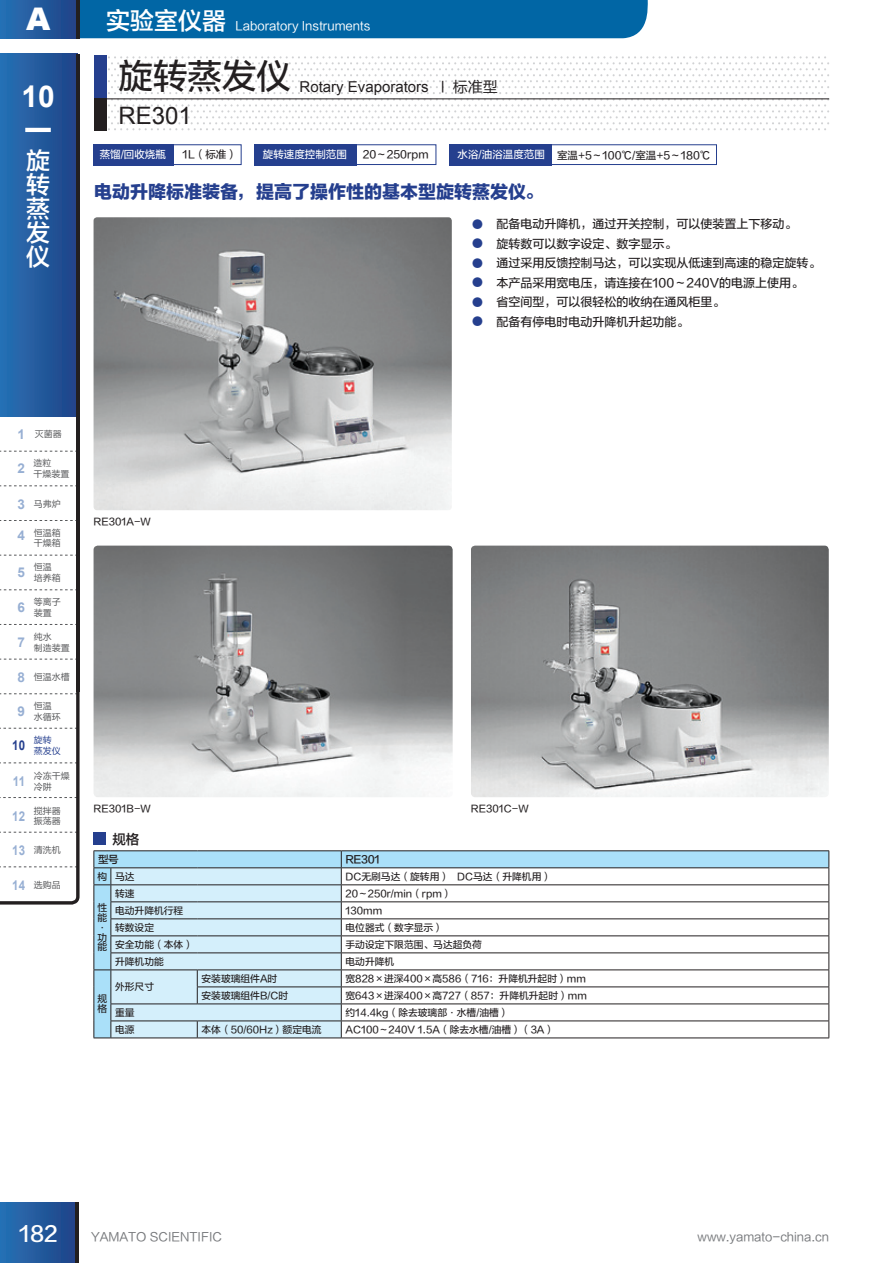
<style>
.page{position:relative;width:893px;height:1263px;background:#fff}
.page>*{position:absolute;margin:0;border:0;box-sizing:border-box;transform-origin:0 0}
.t1{font:34.5px "FZLTZHUNHK GBK1 0";color:#231f20}
.t2{font:900 31.2px "Arial";color:#fff}
.t3{font:700 30px "Arial";color:#fff}
.t4{font:24px/24px "FZLTZHJW GB1 0";color:#fff;text-align:justify}
.t5{font:24px "Arial";color:#231f20}
.t6{font:21px "FZLTZHJW GB1 0";color:#fff}
.t7{font:18px "FZLTTHK GBK1 0";color:#253f8e}
.t8{font:15px "Arial";color:#231f20}
.t9{font:700 13.5px "Arial";color:#97afd3}
.t10{font:700 13.5px "Arial";color:#97afd3;scale:.85 1}
.t11{font:700 13.5px "Arial";color:#253f8e;scale:.85 1}
.t12{font:13.5px "FZLTZHJW GB1 0";color:#231f20}
.t13{font:12px "FZLTZHUNHJW GB1 0";color:#231f20}
.t14{font:12px "FZLTHK GBK1 0";color:#76787b}
.t15{font:12px "FZLTHJW GB1 0";color:#fff}
.t16{font:10.5px "FZLTZHUNHK GBK1 0";color:#231f20}
.t17{font:10.5px "FZLTZHUNHK GBK1 0";color:#fff}
.t18{font:10.5px "FZLTZHJW GB1 0";letter-spacing:-.04em;color:#231f20}
.t19{font:9.75px/9.8px "FZLTZHUNHJW GB1 0";color:#231f20}
.t20{font:9px/10.8px "FZLTHK GBK1 0";color:#57585a}
.t21{font:9px/10.8px "FZLTHK GBK1 0";color:#253f8e}
.s1{font-family:"FZLTZHJW GB1 0";font-size:24px}
.s2{font-family:"FZLTHJW GB1 0"}
.s3{color:#fff}
.s4{font-size:13.5px;color:#253f8e}
</style>
<div class="page">
<div style="left:79px;top:0;width:569px;height:38px;background:#0166a5"></div>
<div style="left:0;top:0;width:77px;height:38px;background:linear-gradient(to right,#2671b4,#204387)"></div>
<hr style="left:76px;top:0;width:3px;height:38px;background:#231f20">
<div style="left:0;top:1203px;width:77px;height:60px;background:linear-gradient(to right,#2671b4,#204387)"></div>
<hr style="left:75px;top:1203px;width:3px;height:60px;background:#231f20">
<svg style="left:0;top:312px;width:80px;height:592px"></svg>
<div style="left:0;top:54px;width:78px;height:363px;background:linear-gradient(to right,#2772b5,#204387)"></div>
<hr style="left:25px;top:128px;width:26px;height:4px;background:#fff">
<hr style="left:76px;top:54px;width:3px;height:638px;background:#231f20">
<svg style="left:108px;top:56px;width:721px;height:74px"></svg>
<hr style="left:107px;top:98px;width:722px;height:1px;background:#231f20">
<div style="left:94px;top:97px;width:13px;height:34px;background:#231f20"></div>
<div style="left:94px;top:55px;width:13px;height:42px;background:#253f8e"></div>
<div style="left:130px;top:144px;width:112px;height:21px;border:1px solid #253f8e"></div>
<div style="left:94px;top:144px;width:80px;height:21px;background:#253f8e"></div>
<div style="left:281px;top:144px;width:155px;height:21px;border:1px solid #253f8e"></div>
<div style="left:254px;top:144px;width:102px;height:21px;background:#253f8e"></div>
<div style="left:476px;top:144px;width:241px;height:21px;border:1px solid #253f8e"></div>
<div style="left:449px;top:144px;width:102px;height:21px;background:#253f8e"></div>
<div style="left:94px;top:833px;width:12px;height:12px;background:#253f8e"></div>
<svg style="left:342px;top:851px;width:486px;height:171px"></svg>
<hr style="left:341px;top:884px;width:488px;height:1px;background:#231f20">
<hr style="left:341px;top:901px;width:488px;height:1px;background:#231f20">
<hr style="left:341px;top:918px;width:488px;height:1px;background:#231f20">
<hr style="left:341px;top:935px;width:488px;height:1px;background:#231f20">
<hr style="left:341px;top:952px;width:488px;height:1px;background:#231f20">
<hr style="left:341px;top:969px;width:488px;height:1px;background:#231f20">
<hr style="left:341px;top:986px;width:488px;height:1px;background:#231f20">
<hr style="left:341px;top:1003px;width:488px;height:1px;background:#231f20">
<hr style="left:341px;top:1020px;width:488px;height:1px;background:#231f20">
<hr style="left:341px;top:1037px;width:488px;height:1px;background:#231f20">
<hr style="left:341px;top:850px;width:488px;height:1px;background:#231f20">
<svg style="left:94px;top:850px;width:248px;height:188px;background:#c2deec"></svg>
<svg style="left:828px;top:851px;width:1px;height:186px"></svg>
<hr style="left:341px;top:867px;width:488px;height:1px;background:#231f20">
<img style="left:94px;top:217px;width:358px;height:293px">
<img style="left:471px;top:546px;width:358px;height:251px">
<img style="left:94px;top:546px;width:359px;height:251px">
<h2 class="t2" style="left:26px;top:-4px;width:26px">A</h2>
<p class="t15" style="left:106px;top:19px;width:266px"><span class="s1">实验室仪器</span> Laboratory Instruments</p>
<h3 class="t3" style="left:21px;top:76px;width:35px">10</h3>
<h3 class="t4" style="left:26px;top:150px;width:25px">旋转蒸发仪</h3>
<h1 class="t1" style="left:119px;top:57px;width:174px">旋转蒸发仪</h1>
<h3 class="t5" style="left:119px;top:100px;width:75px">RE301</h3>
<h3 class="t8" style="left:300px;top:76px;width:200px">Rotary Evaporators <span class="s2">l 标准型</span></h3>
<p class="t17" style="left:100px;top:149px;width:68px">蒸馏/回收烧瓶</p>
<p class="t16" style="left:183px;top:149px;width:56px">1L（标准）</p>
<p class="t17" style="left:263px;top:149px;width:85px">旋转速度控制范围</p>
<p class="t16" style="left:363px;top:149px;width:67px">20～250rpm</p>
<p class="t16" style="left:458px;top:150px;width:254px"><span class="s3">水浴/油浴温度范围</span> 室温+5～100℃/室温+5～180℃</p>
<h3 class="t7" style="left:94px;top:182px;width:452px">电动升降标准装备，提高了操作性的基本型旋转蒸发仪。</h3>
<p class="t13" style="left:471px;top:218px;width:327px"><span class="s4">●</span> 配备电动升降机，通过开关控制，可以使装置上下移动。</p>
<p class="t13" style="left:471px;top:237px;width:207px"><span class="s4">●</span> 旋转数可以数字设定、数字显示。</p>
<p class="t13" style="left:471px;top:257px;width:351px"><span class="s4">●</span> 通过采用反馈控制马达，可以实现从低速到高速的稳定旋转。</p>
<p class="t13" style="left:471px;top:276px;width:334px"><span class="s4">●</span> 本产品采用宽电压，请连接在100～240V的电源上使用。</p>
<p class="t13" style="left:471px;top:296px;width:255px"><span class="s4">●</span> 省空间型，可以很轻松的收纳在通风柜里。</p>
<p class="t13" style="left:471px;top:315px;width:219px"><span class="s4">●</span> 配备有停电时电动升降机升起功能。</p>
<h3 class="t9" style="left:18px;top:425px;width:9px">1</h3>
<h3 class="t9" style="left:18px;top:460px;width:9px">2</h3>
<h3 class="t9" style="left:18px;top:495px;width:9px">3</h3>
<h3 class="t9" style="left:18px;top:527px;width:9px">4</h3>
<h3 class="t9" style="left:18px;top:564px;width:9px">5</h3>
<h3 class="t9" style="left:18px;top:598px;width:9px">6</h3>
<h3 class="t9" style="left:18px;top:633px;width:9px">7</h3>
<h3 class="t9" style="left:18px;top:668px;width:9px">8</h3>
<h3 class="t9" style="left:18px;top:702px;width:9px">9</h3>
<h3 class="t11" style="left:12px;top:736px;width:17px">10</h3>
<h3 class="t10" style="left:13px;top:772px;width:16px">11</h3>
<h3 class="t10" style="left:12px;top:807px;width:17px">12</h3>
<h3 class="t10" style="left:12px;top:841px;width:17px">13</h3>
<h3 class="t10" style="left:12px;top:876px;width:17px">14</h3>
<p class="t20" style="left:35px;top:429px;width:28px">灭菌器</p>
<p class="t20" style="left:34px;top:458px;width:37px">造粒<br>干燥装置</p>
<p class="t20" style="left:34px;top:499px;width:28px">马弗炉</p>
<p class="t20" style="left:34px;top:527px;width:28px">恒温箱干燥箱</p>
<p class="t20" style="left:34px;top:562px;width:28px">恒温培养箱</p>
<p class="t20" style="left:34px;top:597px;width:28px">等离子装置</p>
<p class="t20" style="left:34px;top:632px;width:37px">纯水<br>制造装置</p>
<p class="t20" style="left:34px;top:672px;width:37px">恒温水槽</p>
<p class="t20" style="left:34px;top:701px;width:28px">恒温水循环</p>
<p class="t21" style="left:34px;top:735px;width:28px">旋转蒸发仪</p>
<p class="t20" style="left:34px;top:770px;width:37px">冷冻干燥冷阱</p>
<p class="t20" style="left:34px;top:805px;width:28px">搅拌器振荡器</p>
<p class="t20" style="left:34px;top:845px;width:28px">清洗机</p>
<p class="t20" style="left:34px;top:880px;width:28px">选购品</p>
<p class="t19" style="left:94px;top:517px;width:59px">RE301A-W</p>
<p class="t19" style="left:94px;top:804px;width:59px">RE301B-W</p>
<p class="t19" style="left:471px;top:804px;width:59px">RE301C-W</p>
<h3 class="t12" style="left:112px;top:832px;width:28px">规格</h3>
<p class="t18" style="left:98px;top:854px;width:22px">型号</p>
<p class="t18" style="left:346px;top:854px;width:36px">RE301</p>
<p class="t19" style="left:97px;top:872px;width:39px">构 马达</p>
<p class="t19" style="left:346px;top:872px;width:207px">DC无刷马达（旋转用） DC马达（升降机用）</p>
<p class="t19" style="left:97px;top:903px;width:11px">性能·功能</p>
<p class="t19" style="left:115px;top:889px;width:21px">转速</p>
<p class="t19" style="left:346px;top:889px;width:108px">20～250r/min（rpm）</p>
<p class="t19" style="left:115px;top:906px;width:70px">电动升降机行程</p>
<p class="t19" style="left:346px;top:906px;width:38px">130mm</p>
<p class="t19" style="left:115px;top:923px;width:40px">转数设定</p>
<p class="t19" style="left:346px;top:923px;width:99px">电位器式（数字显示）</p>
<p class="t19" style="left:115px;top:940px;width:79px">安全功能（本体）</p>
<p class="t19" style="left:346px;top:940px;width:138px">手动设定下限范围、马达超负荷</p>
<p class="t19" style="left:115px;top:957px;width:50px">升降机功能</p>
<p class="t19" style="left:346px;top:957px;width:50px">电动升降机</p>
<p class="t19" style="left:97px;top:994px;width:11px">规格</p>
<p class="t19" style="left:115px;top:982px;width:40px">外形尺寸</p>
<p class="t19" style="left:202px;top:974px;width:77px">安装玻璃组件A时</p>
<p class="t19" style="left:346px;top:974px;width:242px">宽828×进深400×高586（716：升降机升起时）mm</p>
<p class="t19" style="left:202px;top:991px;width:88px">安装玻璃组件B/C时</p>
<p class="t19" style="left:346px;top:991px;width:243px">宽643×进深400×高727（857：升降机升起时）mm</p>
<p class="t19" style="left:115px;top:1008px;width:21px">重量</p>
<p class="t19" style="left:346px;top:1008px;width:165px">约14.4kg（除去玻璃部·水槽/油槽）</p>
<p class="t19" style="left:115px;top:1025px;width:21px">电源</p>
<p class="t19" style="left:202px;top:1025px;width:122px">本体（50/60Hz）额定电流</p>
<p class="t19" style="left:346px;top:1025px;width:210px">AC100～240V 1.5A（除去水槽/油槽）（3A）</p>
<h3 class="t6" style="left:19px;top:1222px;width:40px">182</h3>
<p class="t14" style="left:698px;top:1231px;width:133px">www.yamato-china.cn</p>
<p class="t14" style="left:91px;top:1231px;width:133px">YAMATO SCIENTIFIC</p>
</div>
